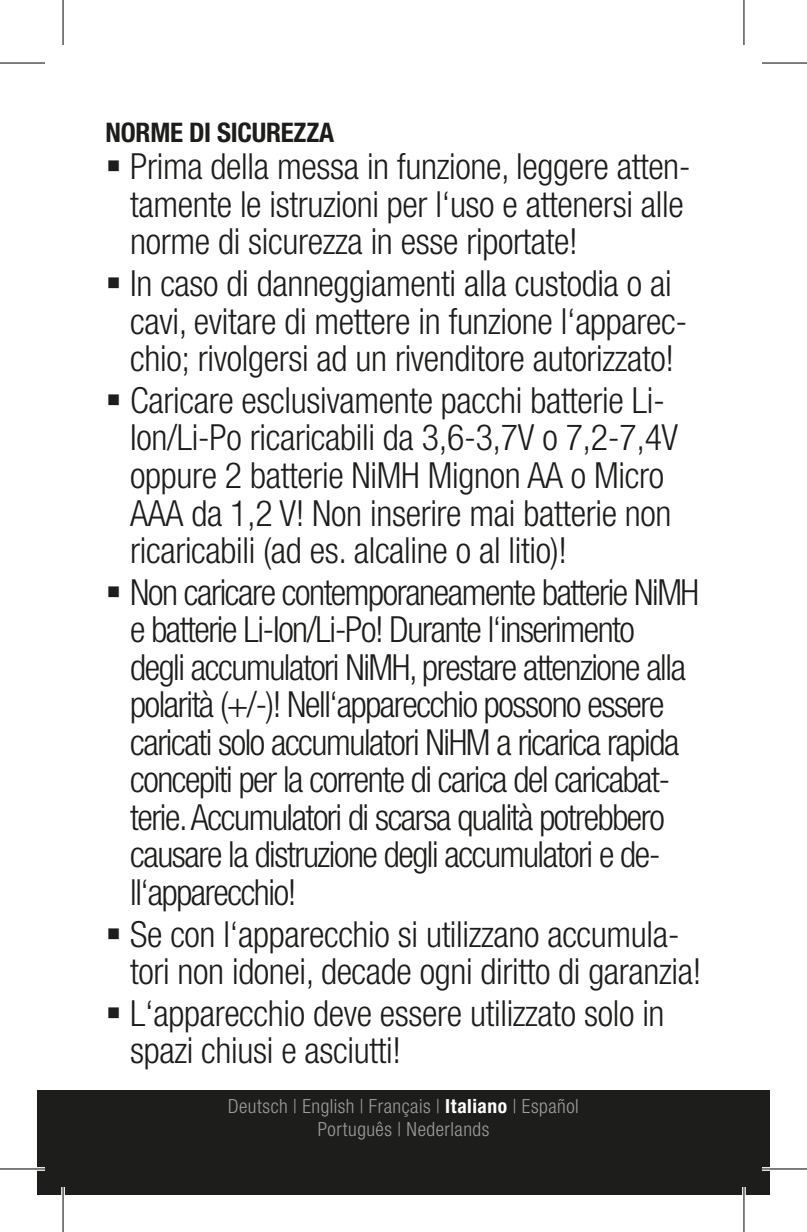
<style>
.page{position:relative;width:807px;height:1232px;background:#fff}
.page>*{position:absolute;margin:0;border:0;box-sizing:border-box;transform-origin:0 0}
.t1{font:300 condensed 36px/37.5px "Helvetica Neue LT Std";letter-spacing:-.01em;color:#1d1d1b}
.t2{font:300 condensed 36px/37.5px "Helvetica Neue LT Std";letter-spacing:-.04em;color:#1d1d1b}
.Headline_2{font:700 condensed 27px "Helvetica Neue LT Std";letter-spacing:-.01em;color:#1d1d1b}
.Sprachen_Grau{font:300 condensed 19.5px "Helvetica Neue LT Std";letter-spacing:.025em;color:#9d9d9d}
.s1{font-weight:700;color:#fff}
</style>
<div class="page">
<div style="left:37px;top:1090px;width:732px;height:104px;background:#1d1d1b"></div>
<hr style="left:0;top:1167px;width:45px;height:3px;background:#fff">
<hr style="left:761px;top:1167px;width:45px;height:3px;background:#fff">
<svg style="left:61px;top:1187px;width:4px;height:8px"></svg>
<svg style="left:744px;top:0;width:1px;height:45px"></svg>
<svg style="left:741px;top:1187px;width:4px;height:45px"></svg>
<hr style="left:0;top:62px;width:45px;height:2px;background:#000">
<hr style="left:761px;top:62px;width:45px;height:2px;background:#000">
<hr style="left:0;top:1168px;width:45px;height:1px;background:#000">
<hr style="left:761px;top:1168px;width:45px;height:1px;background:#000">
<hr style="left:62px;top:0;width:2px;height:45px;background:#000">
<hr style="left:62px;top:1187px;width:2px;height:45px;background:#000">
<hr style="left:743px;top:0;width:1px;height:45px;background:#000">
<hr style="left:743px;top:1187px;width:1px;height:45px;background:#000">
<p class="Headline_2" style="left:106px;top:116px;width:230px">NORME DI SICUREZZA</p>
<p class="t1" style="left:130px;top:148px;width:562px">Prima della messa in funzione, leggere atten&shy;tamente le istruzioni per l‘uso e attenersi alle norme di sicurezza in esse riportate!</p>
<p class="t1" style="left:130px;top:264px;width:558px">In caso di danneggiamenti alla custodia o ai cavi, evitare di mettere in funzione l‘apparec&shy;chio; rivolgersi ad un rivenditore autorizzato!</p>
<p class="t1" style="left:130px;top:381px;width:549px">Caricare esclusivamente pacchi batterie Li-Ion/Li-Po ricaricabili da 3,6-3,7V o 7,2-7,4V oppure 2 batterie NiMH Mignon AA o Micro AAA da 1,2 V! Non inserire mai batterie non ricaricabili (ad es. alcaline o al litio)!</p>
<p class="t2" style="left:130px;top:573px;width:570px">Non caricare contemporaneamente batterie NiMH e batterie Li-Ion/Li-Po! Durante l‘inserimento<br>degli accumulatori NiMH, prestare attenzione alla polarità (+/-)! Nell‘apparecchio possono essere caricati solo accumulatori NiHM a ricarica rapida concepiti per la corrente di carica del caricabat&shy;terie. Accumulatori di scarsa qualità potrebbero causare la distruzione degli accumulatori e de&shy;ll‘apparecchio!</p>
<p class="t1" style="left:130px;top:915px;width:572px">Se con l‘apparecchio si utilizzano accumula&shy;tori non idonei, decade ogni diritto di garanzia!</p>
<p class="t1" style="left:130px;top:994px;width:536px">L‘apparecchio deve essere utilizzato solo in spazi chiusi e asciutti!</p>
<p class="Sprachen_Grau" style="left:228px;top:1094px;width:352px">Deutsch | English | Français | <span class="s1">Italiano</span> | Español</p>
<p class="Sprachen_Grau" style="left:317px;top:1118px;width:173px">Português | Nederlands</p>
</div>
